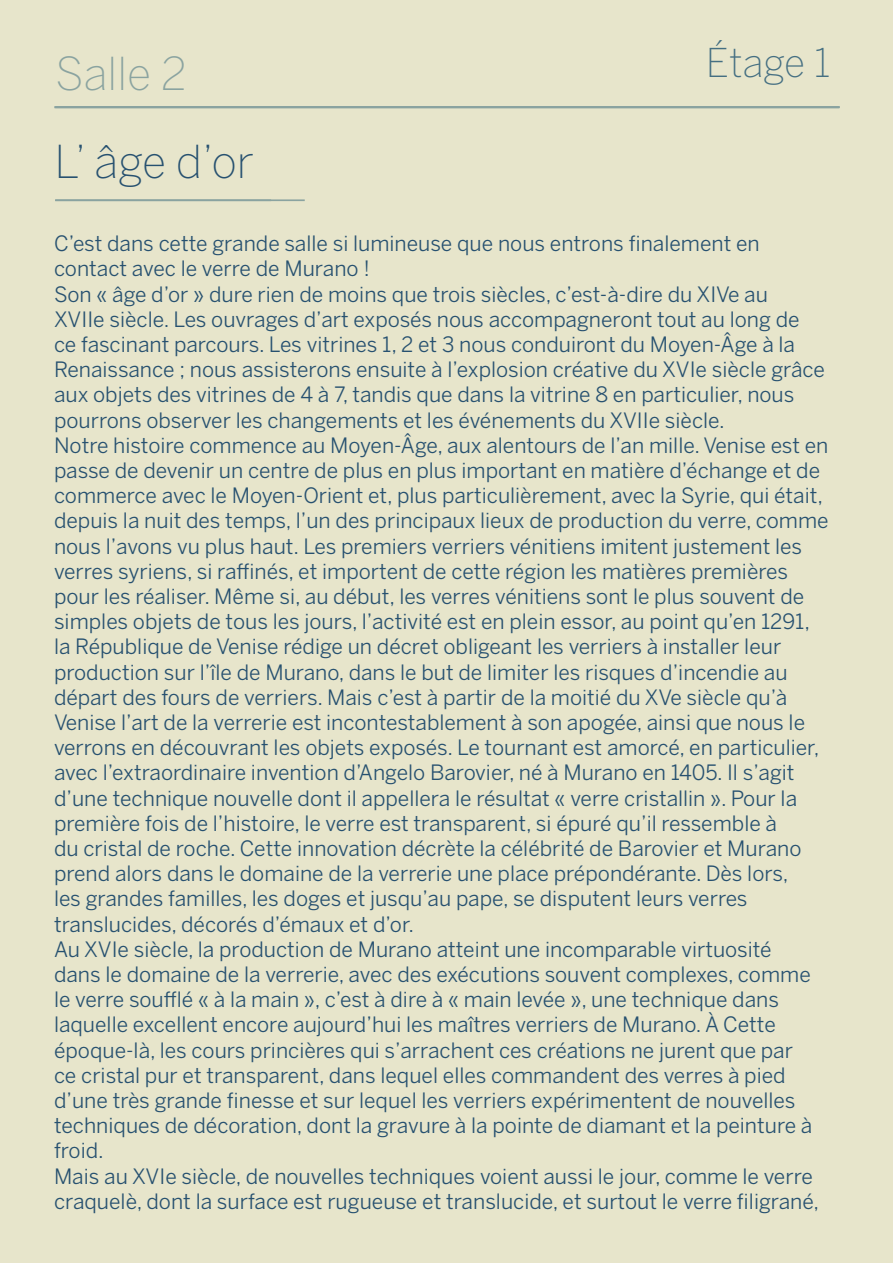
<style>
.page{position:relative;width:893px;height:1263px;background:#e7e5cb}
.page>*{position:absolute;margin:0;border:0;box-sizing:border-box;transform-origin:0 0}
.t1{font:200 45px "Benton Sans";color:#275170}
.t2{font:200 45px "Benton Sans";color:#8aa3a0}
.t3{font:200 39.45px "Benton Sans";letter-spacing:-.005em;color:#456f82}
.t4{font:21px/25.2px "Benton Sans";color:#275170}
</style>
<div class="page">
<hr style="left:54px;top:106px;width:785px;height:2px;background:#8aa3a0">
<hr style="left:55px;top:199px;width:250px;height:2px;background:#8aa3a0">
<hr style="left:55px;top:106px;width:785px;height:2px;background:#8aa3a0">
<p class="t2" style="left:55px;top:47px;width:133px">Salle 2</p>
<p class="t1" style="left:55px;top:136px;width:201px">L’ âge d’or</p>
<p class="t3" style="left:706px;top:40px;width:126px">Étage 1</p>
<p class="t4" style="left:54px;top:231px;width:707px">C’est dans cette grande salle si lumineuse que nous entrons finalement en contact avec le verre de Murano !</p>
<p class="t4" style="left:54px;top:281px;width:772px">Son « âge d’or » dure rien de moins que trois siècles, c’est-à-dire du XIVe au<br>XVIIe siècle. Les ouvrages d’art exposés nous accompagneront tout au long de ce fascinant parcours. Les vitrines 1, 2 et 3 nous conduiront du Moyen-Âge à la Renaissance ; nous assisterons ensuite à l’explosion créative du XVIe siècle grâce aux objets des vitrines de 4 à 7, tandis que dans la vitrine 8 en particulier, nous pourrons observer les changements et les événements du XVIIe siècle.</p>
<p class="t4" style="left:54px;top:433px;width:776px">Notre histoire commence au Moyen-Âge, aux alentours de l’an mille. Venise est en passe de devenir un centre de plus en plus important en matière d’échange et de commerce avec le Moyen-Orient et, plus particulièrement, avec la Syrie, qui était, depuis la nuit des temps, l’un des principaux lieux de production du verre, comme nous l’avons vu plus haut. Les premiers verriers vénitiens imitent justement les verres syriens, si raffinés, et importent de cette région les matières premières pour les réaliser. Même si, au début, les verres vénitiens sont le plus souvent de simples objets de tous les jours, l’activité est en plein essor, au point qu’en 1291, la République de Venise rédige un décret obligeant les verriers à installer leur production sur l’île de Murano, dans le but de limiter les risques d’incendie au départ des fours de verriers. Mais c’est à partir de la moitié du XVe siècle qu’à Venise l’art de la verrerie est incontestablement à son apogée, ainsi que nous le verrons en découvrant les objets exposés. Le tournant est amorcé, en particulier, avec l’extraordinaire invention d’Angelo Barovier, né à Murano en 1405. Il s’agit d’une technique nouvelle dont il appellera le résultat « verre cristallin ». Pour la première fois de l’histoire, le verre est transparent, si épuré qu’il ressemble à<br>du cristal de roche. Cette innovation décrète la célébrité de Barovier et Murano prend alors dans le domaine de la verrerie une place prépondérante. Dès lors,<br>les grandes familles, les doges et jusqu’au pape, se disputent leurs verres translucides, décorés d’émaux et d’or.</p>
<p class="t4" style="left:54px;top:937px;width:760px">Au XVIe siècle, la production de Murano atteint une incomparable virtuosité dans le domaine de la verrerie, avec des exécutions souvent complexes, comme le verre soufflé « à la main », c’est à dire à « main levée », une technique dans laquelle excellent encore aujourd’hui les maîtres verriers de Murano. À Cette époque-là, les cours princières qui s’arrachent ces créations ne jurent que par ce cristal pur et transparent, dans lequel elles commandent des verres à pied d’une très grande finesse et sur lequel les verriers expérimentent de nouvelles techniques de décoration, dont la gravure à la pointe de diamant et la peinture à froid.</p>
<p class="t4" style="left:54px;top:1163px;width:767px">Mais au XVIe siècle, de nouvelles techniques voient aussi le jour, comme le verre craquelè, dont la surface est rugueuse et translucide, et surtout le verre filigrané,</p>
</div>
